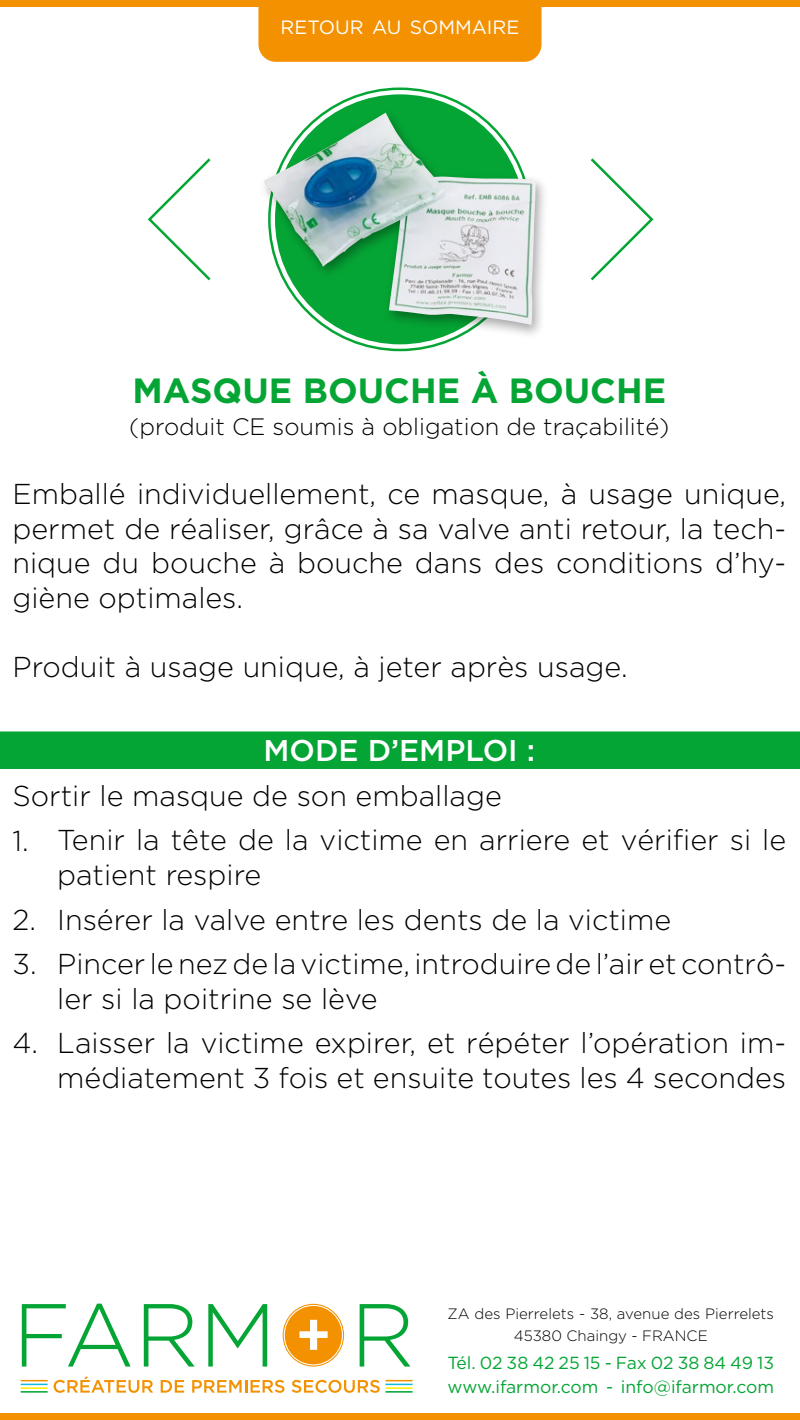
<style>
.page{position:relative;width:800px;height:1420px;background:#fff}
.page>*{position:absolute;margin:0;border:0;box-sizing:border-box;transform-origin:0 0}
.t1{font:700 35px "Gotham";color:#05a535}
.t2{font:500 30px "Gotham";color:#fff}
.t3{font:300 28.75px/34.5px "Gotham";color:#000}
.t4{font:300 23.75px "Gotham";color:#000}
.t5{font:19.25px "Gotham";color:#fff}
.t6{font:17.5px/23.8px "Gotham";color:#05a535}
.t7{font:300 15px/21.2px "Gotham";color:#000;text-align:center}
</style>
<div class="page">
<div style="left:258px;top:6px;width:284px;height:56px;background:#f39100"></div>
<svg style="left:22px;top:1304px;width:109px;height:63px"></svg>
<svg style="left:144px;top:1304px;width:51px;height:63px"></svg>
<svg style="left:208px;top:1304px;width:59px;height:63px"></svg>
<svg style="left:360px;top:1304px;width:50px;height:63px"></svg>
<svg style="left:54px;top:1376px;width:99px;height:17px"></svg>
<svg style="left:161px;top:1380px;width:23px;height:13px"></svg>
<svg style="left:192px;top:1380px;width:92px;height:13px"></svg>
<svg style="left:292px;top:1380px;width:88px;height:13px"></svg>
<hr style="left:21px;top:1387px;width:27px;height:2px;background:#ffed00">
<hr style="left:386px;top:1387px;width:27px;height:2px;background:#ffed00">
<svg style="left:21px;top:1380px;width:27px;height:5px"></svg>
<svg style="left:386px;top:1380px;width:27px;height:5px"></svg>
<hr style="left:21px;top:1391px;width:27px;height:2px;background:#05a535">
<hr style="left:386px;top:1391px;width:27px;height:2px;background:#05a535">
<svg style="left:283px;top:1304px;width:61px;height:63px"></svg>
<div style="left:0;top:1414px;width:800px;height:6px;background:#f39100"></div>
<div style="left:0;top:0;width:800px;height:6px;background:#f39100"></div>
<div style="left:275px;top:94px;width:250px;height:250px;background:#05a535;border-radius:50%"></div>
<svg style="left:147px;top:158px;width:64px;height:123px"></svg>
<svg style="left:590px;top:158px;width:64px;height:123px"></svg>
<div style="left:0;top:731px;width:800px;height:38px;background:#05a535"></div>
<div style="left:258px;top:108px;width:291px;height:231px;background:#000;opacity:.35"></div>
<img style="left:264px;top:113px;width:272px;height:212px">
<p class="t5" style="left:281px;top:15px;width:240px">RETOUR AU SOMMAIRE</p>
<p class="t1" style="left:133px;top:367px;width:535px">MASQUE BOUCHE À BOUCHE</p>
<p class="t4" style="left:129px;top:414px;width:542px">(produit CE soumis à obligation de traçabilité)</p>
<p class="t3" style="left:12px;top:477px;width:775px;text-align:justify">Emballé individuellement, ce masque, à usage unique, permet de réaliser, grâce à sa valve anti retour, la tech&shy;nique du bouche à bouche dans des conditions d’hy&shy;giène optimales.</p>
<p class="t3" style="left:12px;top:649px;width:617px">Produit à usage unique, à jeter après usage.</p>
<p class="t2" style="left:264px;top:734px;width:273px">MODE D’EMPLOI :</p>
<p class="t3" style="left:12px;top:778px;width:491px">Sortir le masque de son emballage</p>
<p class="t3" style="left:57px;top:823px;width:731px;text-indent:-45px">1. Tenir la tête de la victime en arriere et vérifier si le patient respire</p>
<p class="t3" style="left:12px;top:902px;width:660px">2. Insérer la valve entre les dents de la victime</p>
<p class="t3" style="left:57px;top:946px;width:731px;text-indent:-45px">3. Pincer le nez de la victime, introduire de l’air et contrô&shy;ler si la poitrine se lève</p>
<p class="t3" style="left:12px;top:1025px;width:775px;text-align:right">4. Laisser la victime expirer, et répéter l’opération im&shy;médiatement 3 fois et ensuite toutes les 4 secondes</p>
<p class="t7" style="left:448px;top:1303px;width:328px">ZA des Pierrelets - 38, avenue des Pierrelets<br>45380 Chaingy - FRANCE</p>
<p class="t6" style="left:448px;top:1351px;width:328px">Tél. 02 38 42 25 15 - Fax 02 38 84 49 13 www.ifarmor.com - info@ifarmor.com</p>
</div>
